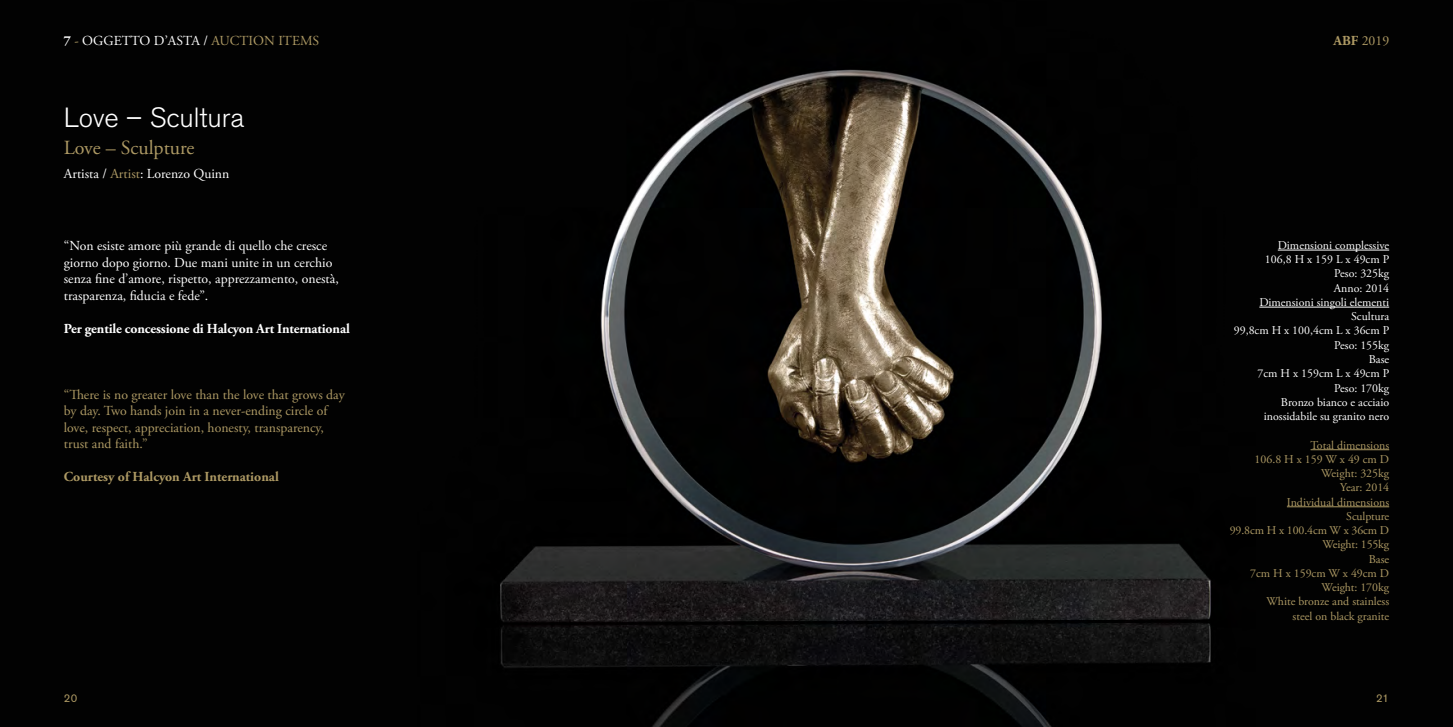
<style>
.page{position:relative;width:1453px;height:727px;background:#fff}
.page>*{position:absolute;margin:0;border:0;box-sizing:border-box;transform-origin:0 0}
.t1{font:300 27.5px "Akzidenz Grotesk BE";color:#fff}
.t2{font:20px "Adobe Garamond Pro";color:#ae9a64}
.t3{font:13.75px/16.5px "Adobe Garamond Pro";color:#fff}
.t4{font:13.75px/16.5px "Adobe Garamond Pro";color:#ae9a64}
.t5{font:700 13.75px "Adobe Garamond Pro";letter-spacing:-.01em;color:#fff}
.t6{font:700 13.75px "Adobe Garamond Pro";color:#ae9a64}
.t7{font:11.88px/14.2px "Adobe Garamond Pro";color:#fff;text-align:right}
.t8{font:11.88px/14.2px "Adobe Garamond Pro";color:#ae9a64;text-align:right}
.t9{font:11.25px "Akzidenz Grotesk BE";color:#ae9a64}
.s1{font-weight:700}
.s2{color:#ae9a64}
</style>
<div class="page">
<img style="left:0;top:0;width:1453px;height:726px">
<hr style="left:1278px;top:250px;width:111px;height:1px;background:#fff">
<hr style="left:1259px;top:307px;width:130px;height:1px;background:#fff">
<hr style="left:1310px;top:449px;width:79px;height:1px;background:#ae9a64">
<hr style="left:1287px;top:506px;width:102px;height:1px;background:#ae9a64">
<p class="t3" style="left:64px;top:33px;width:257px"><span class="s1">7</span> <span class="s2">-</span> OGGETTO D’ASTA / <span class="s2">AUCTION ITEMS</span></p>
<h1 class="t1" style="left:64px;top:102px;width:182px">Love – Scultura</h1>
<h2 class="t2" style="left:64px;top:136px;width:132px">Love – Sculpture</h2>
<p class="t3" style="left:64px;top:166px;width:167px">Artista / <span class="s2">Artist</span>: Lorenzo Quinn</p>
<p class="t3" style="left:64px;top:238px;width:276px">“Non esiste amore più grande di quello che cresce giorno dopo giorno. Due mani unite in un cerchio senza fine d’amore, rispetto, apprezzamento, onestà, trasparenza, fiducia e fede”.</p>
<p class="t5" style="left:64px;top:320px;width:287px">Per gentile concessione di Halcyon Art International</p>
<p class="t4" style="left:64px;top:386px;width:283px">“There is no greater love than the love that grows day by day. Two hands join in a never-ending circle of love, respect, appreciation, honesty, transparency, trust and faith.”</p>
<p class="t6" style="left:64px;top:469px;width:217px">Courtesy of Halcyon Art International</p>
<p class="t4" style="left:1333px;top:33px;width:57px"><span class="s1">ABF</span> 2019</p>
<p class="t7" style="left:1234px;top:238px;width:157px">Dimensioni complessive<br>106,8 H x 159 L x 49cm P<br>Peso: 325kg<br>Anno: 2014<br>Dimensioni singoli elementi<br>Scultura<br>99,8cm H x 100,4cm L x 36cm P<br>Peso: 155kg<br>Base<br>7cm H x 159cm L x 49cm P<br>Peso: 170kg<br>Bronzo bianco e acciaio inossidabile su granito nero</p>
<p class="t8" style="left:1230px;top:438px;width:161px">Total dimensions<br>106.8 H x 159 W x 49 cm D<br>Weight: 325kg<br>Year: 2014<br>Individual dimensions<br>Sculpture<br>99.8cm H x 100.4cm W x 36cm D<br>Weight: 155kg<br>Base<br>7cm H x 159cm W x 49cm D<br>Weight: 170kg<br>White bronze and stainless<br>steel on black granite</p>
<p class="t9" style="left:64px;top:690px;width:15px">20</p>
<p class="t9" style="left:1376px;top:690px;width:15px">21</p>
</div>
